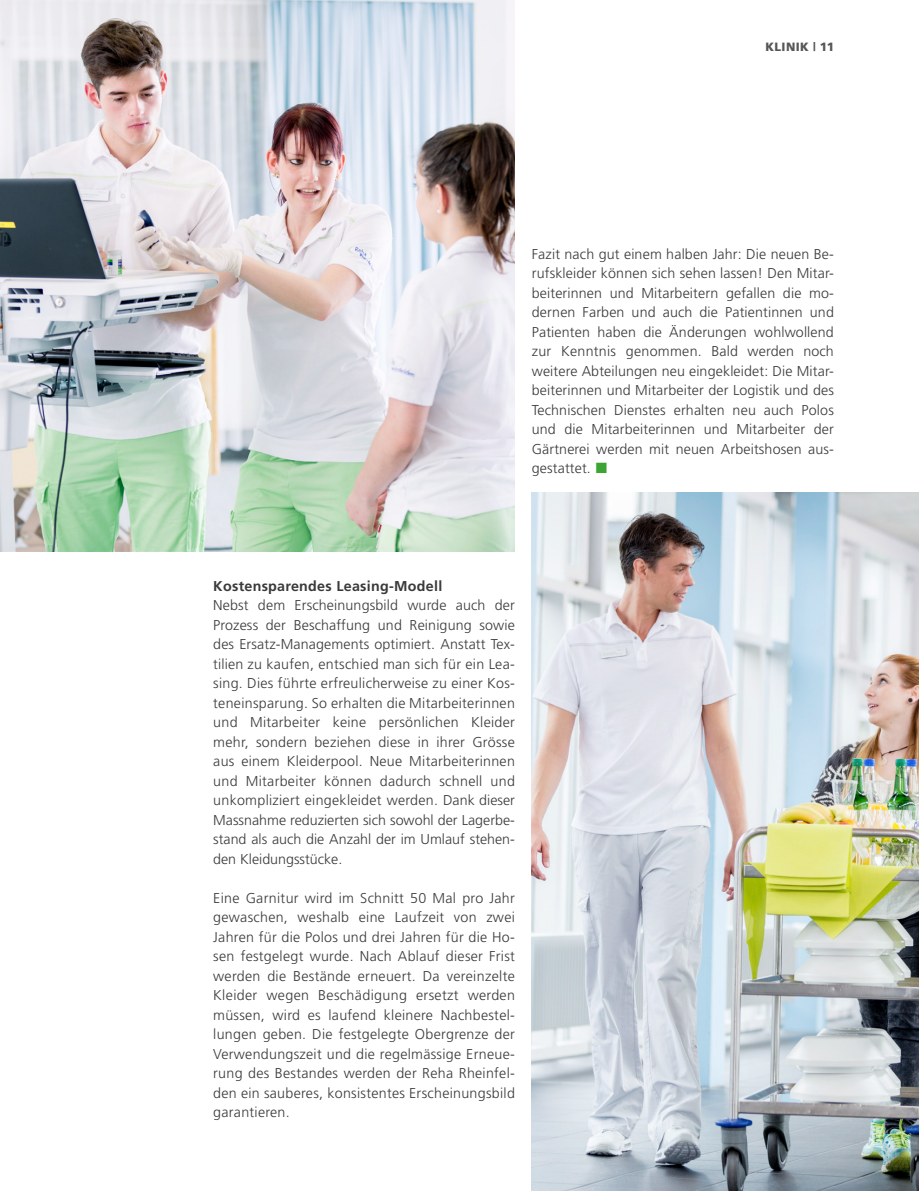
<style>
.page{position:relative;width:919px;height:1191px;background:#fff}
.page>*{position:absolute;margin:0;border:0;box-sizing:border-box;transform-origin:0 0}
.t1{font:300 14.25px/19.5px "Frutiger";letter-spacing:.01em;color:#3a3a39;text-align:justify}
.t2{font:700 14.25px "Frutiger";letter-spacing:.02em;color:#3a3a39}
.t3{font:900 12px "Frutiger";letter-spacing:.035em;color:#565655}
</style>
<div class="page">
<img style="left:0;top:0;width:514px;height:551px">
<img style="left:531px;top:493px;width:387px;height:698px">
<p class="t3" style="left:765px;top:39px;width:70px">KLINIK | 11</p>
<p class="t1" style="left:531px;top:244px;width:303px">Fazit nach gut einem halben Jahr: Die neuen Be&shy;rufskleider können sich sehen lassen! Den Mitar&shy;beiterinnen und Mitarbeitern gefallen die mo&shy;dernen Farben und auch die Patientinnen und Patienten haben die Änderungen wohlwollend zur Kenntnis genommen. Bald werden noch weitere Abteilungen neu eingekleidet: Die Mitar&shy;beiterinnen und Mitarbeiter der Logistik und des Technischen Dienstes erhalten neu auch Polos und die Mitarbeiterinnen und Mitarbeiter der Gärtnerei werden mit neuen Arbeitshosen aus&shy;gestattet.</p>
<p class="t2" style="left:213px;top:577px;width:230px">Kostensparendes Leasing-Modell</p>
<p class="t1" style="left:213px;top:595px;width:303px">Nebst dem Erscheinungsbild wurde auch der Prozess der Beschaffung und Reinigung sowie des Ersatz-Managements optimiert. Anstatt Tex&shy;tilien zu kaufen, entschied man sich für ein Lea&shy;sing. Dies führte erfreulicherweise zu einer Kos&shy;teneinsparung. So erhalten die Mitarbeiterinnen und Mitarbeiter keine persönlichen Kleider mehr, sondern beziehen diese in ihrer Grösse aus einem Kleiderpool. Neue Mitarbeiterinnen und Mitarbeiter können dadurch schnell und unkompliziert eingekleidet werden. Dank dieser Massnahme reduzierten sich sowohl der Lagerbe&shy;stand als auch die Anzahl der im Umlauf stehen&shy;den Kleidungsstücke.</p>
<p class="t1" style="left:213px;top:887px;width:303px">Eine Garnitur wird im Schnitt 50 Mal pro Jahr gewaschen, weshalb eine Laufzeit von zwei Jahren für die Polos und drei Jahren für die Ho&shy;sen festgelegt wurde. Nach Ablauf dieser Frist werden die Bestände erneuert. Da vereinzelte Kleider wegen Beschädigung ersetzt werden müssen, wird es laufend kleinere Nachbestel&shy;lungen geben. Die festgelegte Obergrenze der Verwendungszeit und die regelmässige Erneue&shy;rung des Bestandes werden der Reha Rheinfel&shy;den ein sauberes, konsistentes Erscheinungsbild garantieren.</p>
</div>
